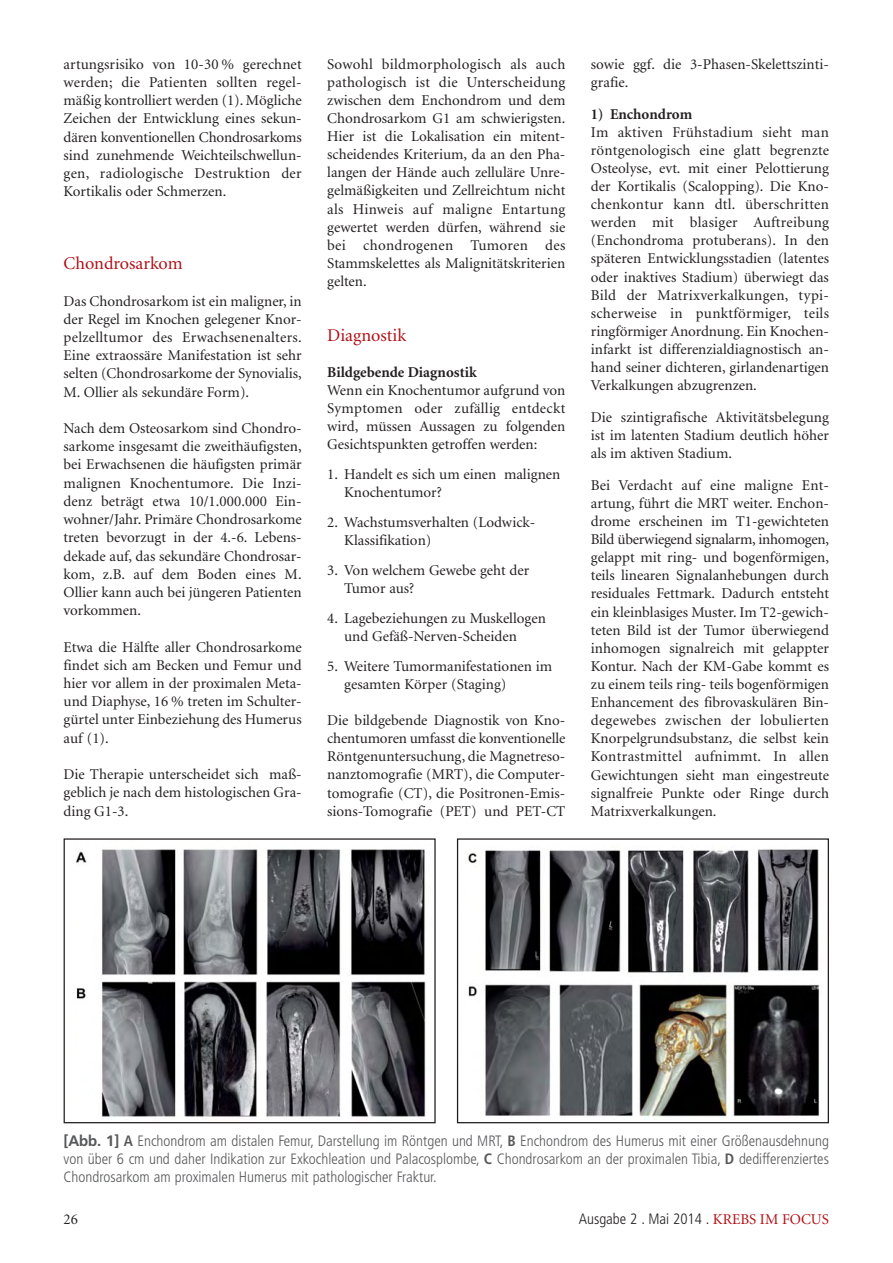
<style>
.page{position:relative;width:893px;height:1263px;background:#fff}
.page>*{position:absolute;margin:0;border:0;box-sizing:border-box;transform-origin:0 0}
.t1{font:18px "Minion";color:#b01016}
.t2{font:15px/18.1px "Minion";color:#231f20;text-align:justify}
.t3{font:300 condensed 15px/18px "Frutiger";color:#58595b;text-align:justify}
.t4{font:700 15px "Minion";color:#231f20}
.t5{font:300 condensed 15px "Frutiger";color:#231f20}
.s1{font-family:"Frutiger BQ";font-weight:700;font-stretch:normal}
.s2{font-weight:700}
.s3{font-family:"Minion";font-weight:400;font-stretch:normal;color:#b01016}
</style>
<div class="page">
<img style="left:76px;top:849px;width:350px;height:268px">
<div style="left:64px;top:838px;width:372px;height:285px;border:1px solid #231f20"></div>
<img style="left:468px;top:849px;width:352px;height:270px">
<div style="left:457px;top:838px;width:372px;height:285px;border:1px solid #231f20"></div>
<p class="t2" style="left:64px;top:56px;width:240px">artungsrisiko von 10-30 % gerechnet werden; die Patienten sollten regel&shy;mäßig kontrolliert werden (1). Mögliche Zeichen der Entwicklung eines sekun&shy;dären konventionellen Chondrosarkoms sind zunehmende Weichteilschwellun&shy;gen, radiologische Destruktion der Kortikalis oder Schmerzen.</p>
<p class="t1" style="left:64px;top:256px;width:121px">Chondrosarkom</p>
<p class="t2" style="left:64px;top:293px;width:240px">Das Chondrosarkom ist ein maligner, in der Regel im Knochen gelegener Knor&shy;pelzelltumor des Erwachsenenalters.<br>Eine extraossäre Manifestation ist sehr selten (Chondrosarkome der Synovialis, M. Ollier als sekundäre Form).</p>
<p class="t2" style="left:64px;top:420px;width:240px">Nach dem Osteosarkom sind Chondro&shy;sarkome insgesamt die zweithäufigsten, bei Erwachsenen die häufigsten primär malignen Knochentumore. Die Inzi&shy;denz beträgt etwa 10/1.000.000 Ein&shy;wohner/Jahr. Primäre Chondrosarkome treten bevorzugt in der 4.-6. Lebens&shy;dekade auf, das sekundäre Chondrosar&shy;kom, z.B. auf dem Boden eines M.<br>Ollier kann auch bei jüngeren Patienten vorkommen.</p>
<p class="t2" style="left:64px;top:639px;width:240px">Etwa die Hälfte aller Chondrosarkome findet sich am Becken und Femur und hier vor allem in der proximalen Meta&shy;und Diaphyse, 16 % treten im Schulter&shy;gürtel unter Einbeziehung des Humerus auf (1).</p>
<p class="t2" style="left:64px;top:766px;width:240px">Die Therapie unterscheidet sich maß&shy;geblich je nach dem histologischen Gra&shy;ding G1-3.</p>
<p class="t2" style="left:327px;top:56px;width:240px">Sowohl bildmorphologisch als auch pathologisch ist die Unterscheidung zwischen dem Enchondrom und dem Chondrosarkom G1 am schwierigsten.<br>Hier ist die Lokalisation ein mitent&shy;scheidendes Kriterium, da an den Pha&shy;langen der Hände auch zelluläre Unre&shy;gelmäßigkeiten und Zellreichtum nicht als Hinweis auf maligne Entartung gewertet werden dürfen, während sie bei chondrogenen Tumoren des Stammskelettes als Malignitätskriterien gelten.</p>
<p class="t1" style="left:327px;top:328px;width:80px">Diagnostik</p>
<p class="t4" style="left:327px;top:366px;width:151px">Bildgebende Diagnostik</p>
<p class="t2" style="left:327px;top:382px;width:240px">Wenn ein Knochentumor aufgrund von Symptomen oder zufällig entdeckt wird, müssen Aussagen zu folgenden Gesichtspunkten getroffen werden:</p>
<p class="t2" style="left:344px;top:466px;width:218px;text-indent:-17px">1. Handelt es sich um einen malignen<br>Knochentumor?</p>
<p class="t2" style="left:344px;top:514px;width:193px;text-indent:-17px">2. Wachstumsverhalten (Lodwick-<br>Klassifikation)</p>
<p class="t2" style="left:344px;top:562px;width:187px;text-indent:-17px">3. Von welchem Gewebe geht der<br>Tumor aus?</p>
<p class="t2" style="left:344px;top:610px;width:203px;text-indent:-17px">4. Lagebeziehungen zu Muskellogen und Gefäß-Nerven-Scheiden</p>
<p class="t2" style="left:344px;top:658px;width:209px;text-indent:-17px">5. Weitere Tumormanifestationen im gesamten Körper (Staging)</p>
<p class="t2" style="left:327px;top:712px;width:240px">Die bildgebende Diagnostik von Kno&shy;chentumoren umfasst die konventionelle Röntgenuntersuchung, die Magnetreso&shy;nanztomografie (MRT), die Computer&shy;tomografie (CT), die Positronen-Emis&shy;sions-Tomografie (PET) und PET-CT</p>
<p class="t2" style="left:591px;top:56px;width:240px">sowie ggf. die 3-Phasen-Skelettszinti&shy;grafie.</p>
<p class="t4" style="left:591px;top:108px;width:103px">1) Enchondrom</p>
<p class="t2" style="left:591px;top:124px;width:240px">Im aktiven Frühstadium sieht man röntgenologisch eine glatt begrenzte Osteolyse, evt. mit einer Pelottierung der Kortikalis (Scalopping). Die Kno&shy;chenkontur kann dtl. überschritten werden mit blasiger Auftreibung (Enchondroma protuberans). In den späteren Entwicklungsstadien (latentes oder inaktives Stadium) überwiegt das Bild der Matrixverkalkungen, typi&shy;scherweise in punktförmiger, teils ringförmiger Anordnung. Ein Knochen&shy;infarkt ist differenzialdiagnostisch an&shy;hand seiner dichteren, girlandenartigen Verkalkungen abzugrenzen.</p>
<p class="t2" style="left:591px;top:409px;width:240px">Die szintigrafische Aktivitätsbelegung ist im latenten Stadium deutlich höher als im aktiven Stadium.</p>
<p class="t2" style="left:591px;top:477px;width:240px">Bei Verdacht auf eine maligne Ent&shy;artung, führt die MRT weiter. Enchon&shy;drome erscheinen im T1-gewichteten Bild überwiegend signalarm, inhomogen, gelappt mit ring- und bogenförmigen, teils linearen Signalanhebungen durch residuales Fettmark. Dadurch entsteht ein kleinblasiges Muster. Im T2-gewich&shy;teten Bild ist der Tumor überwiegend inhomogen signalreich mit gelappter Kontur. Nach der KM-Gabe kommt es zu einem teils ring- teils bogenförmigen Enhancement des fibrovaskulären Bin&shy;degewebes zwischen der lobulierten Knorpelgrundsubstanz, die selbst kein Kontrastmittel aufnimmt. In allen Gewichtungen sieht man eingestreute signalfreie Punkte oder Ringe durch Matrixverkalkungen.</p>
<p class="t3" style="left:64px;top:1133px;width:767px"><span class="s1">[Abb. 1]</span> <span class="s2">A</span> Enchondrom am distalen Femur, Darstellung im Röntgen und MRT, <span class="s2">B</span> Enchondrom des Humerus mit einer Größenausdehnung von über 6 cm und daher Indikation zur Exkochleation und Palacosplombe, <span class="s2">C</span> Chondrosarkom an der proximalen Tibia, <span class="s2">D</span> dedifferenziertes Chondrosarkom am proximalen Humerus mit pathologischer Fraktur.</p>
<p class="t2" style="left:64px;top:1211px;width:16px">26</p>
<p class="t5" style="left:579px;top:1213px;width:252px">Ausgabe 2 . Mai 2014 . <span class="s3">KREBS IM FOCUS</span></p>
</div>
